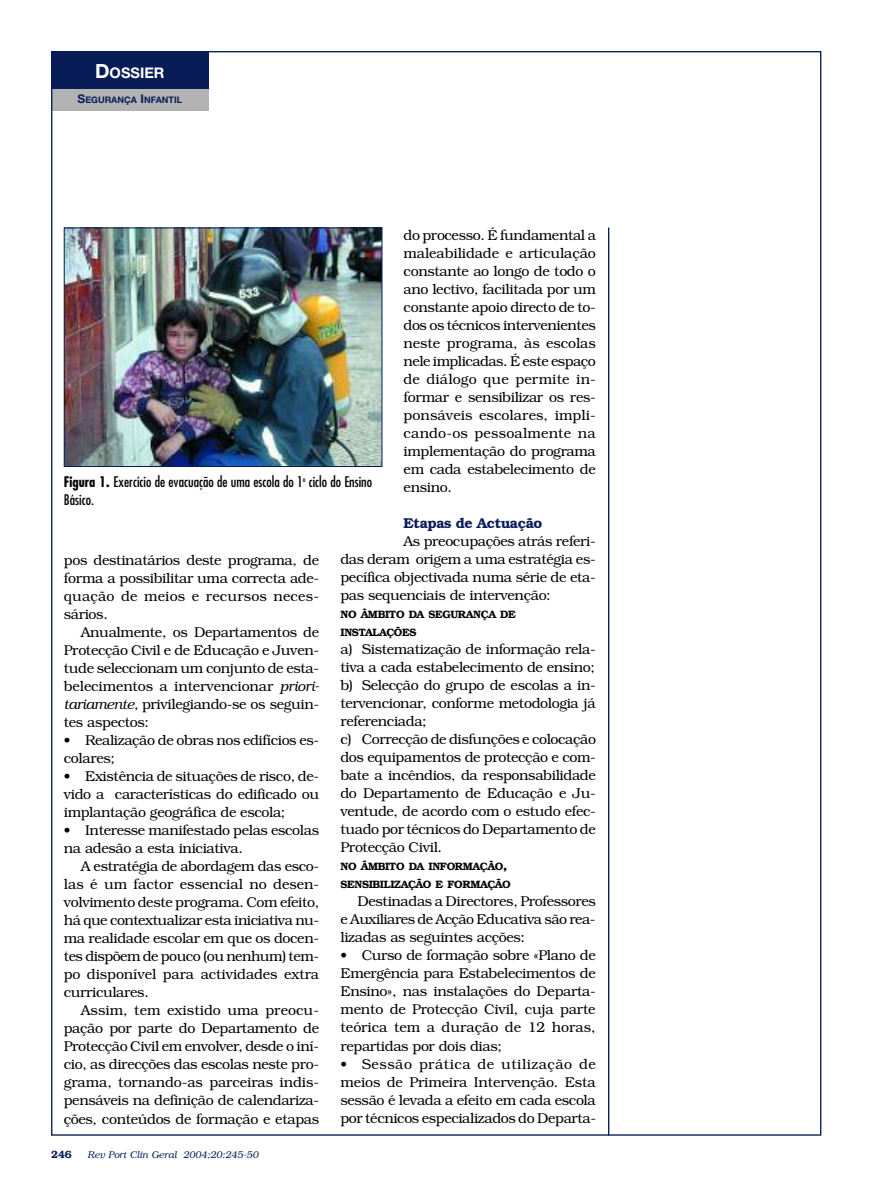
<style>
.page{position:relative;width:881px;height:1191px;background:#fff}
.page>*{position:absolute;margin:0;border:0;box-sizing:border-box;transform-origin:0 0}
.t1{font:700 14.7px "Helvetica Neue";color:#fff}
.t2{font:300 14.25px/18px "Bookman";letter-spacing:-.025em;color:#000;text-align:justify}
.t3{font:condensed 14.25px/18.5px "Futura";color:#000}
.t4{font:600 14.25px "Bookman";letter-spacing:-.025em;color:#081d58}
.t5{font:600 10.65px/18px "Bookman";letter-spacing:-.035em;color:#000}
.t6{font:600 10.5px "Bookman";color:#081d58}
.t7{font:italic 300 9.75px "Bookman";color:#081d58}
.t8{font:700 9px "Helvetica Neue";color:#081d58}
.s1{font-size:19.5px}
.s2{font-size:12px}
.s3{font-size:14.25px}
.s4{font-weight:700}
.s5{font-style:italic}
</style>
<div class="page">
<div style="left:51px;top:51px;width:157px;height:39px;background:#081d58"></div>
<div style="left:51px;top:89px;width:157px;height:22px;background:#b3b3b3"></div>
<hr style="left:607px;top:227px;width:2px;height:908px;background:#081d58">
<img style="left:66px;top:229px;width:314px;height:236px">
<div style="left:64px;top:227px;width:318px;height:240px;border:1px solid #081d58"></div>
<p class="t1" style="left:95px;top:67px;width:71px"><span class="s1">D</span>OSSIER</p>
<p class="t8" style="left:78px;top:97px;width:106px"><span class="s2">S</span>EGURANÇA <span class="s2">I</span>NFANTIL</p>
<p class="t2" style="left:403px;top:226px;width:194px">do processo. É fundamental a maleabilidade e articulação constante ao longo de todo o ano lectivo, facilitada por um constante apoio directo de to&shy;dos os técnicos intervenientes neste programa, às escolas nele implicadas. É este espaço de diálogo que permite in&shy;formar e sensibilizar os res&shy;ponsáveis escolares, impli&shy;cando-os pessoalmente na implementação do programa em cada estabelecimento de ensino.</p>
<p class="t4" style="left:403px;top:515px;width:140px">Etapas de Actuação</p>
<p class="t2" style="left:340px;top:532px;width:257px;text-indent:63px">As preocupações atrás referi&shy;das deram origem a uma estratégia es&shy;pecífica objectivada numa série de eta&shy;pas sequenciais de intervenção:</p>
<p class="t5" style="left:340px;top:605px;width:177px">NO ÂMBITO DA SEGURANÇA DE<br>INSTALAÇÕES</p>
<p class="t2" style="left:340px;top:640px;width:257px;text-align:left">a) Sistematização de informação rela&shy;tiva a cada estabelecimento de ensino; b) Selecção do grupo de escolas a in&shy;tervencionar, conforme metodologia já referenciada;<br>c) Correcção de disfunções e colocação dos equipamentos de protecção e com&shy;bate a incêndios, da responsabilidade do Departamento de Educação e Ju&shy;ventude, de acordo com o estudo efec&shy;tuado por técnicos do Departamento de Protecção Civil.</p>
<p class="t5" style="left:340px;top:857px;width:172px">NO ÂMBITO DA INFORMAÇÃO<span class="s3">,<br></span>SENSIBILIZAÇÃO E FORMAÇÃO</p>
<p class="t2" style="left:340px;top:892px;width:257px;text-indent:17px">Destinadas a Directores, Professores e Auxiliares de Acção Educativa são rea&shy;lizadas as seguintes acções:</p>
<p class="t2" style="left:340px;top:946px;width:257px">• Curso de formação sobre «Plano de Emergência para Estabelecimentos de Ensino», nas instalações do Departa&shy;mento de Protecção Civil, cuja parte teórica tem a duração de 12 horas, repartidas por dois dias;</p>
<p class="t2" style="left:340px;top:1054px;width:257px">• Sessão prática de utilização de meios de Primeira Intervenção. Esta sessão é levada a efeito em cada escola por técnicos especializados do Departa-</p>
<p class="t3" style="left:64px;top:473px;width:310px"><span class="s4">Figura 1.</span> Exercício de evacuação de uma escola do 1<sup>o</sup> ciclo do Ensino<br>Básico.</p>
<p class="t2" style="left:64px;top:551px;width:257px">pos destinatários deste programa, de forma a possibilitar uma correcta ade&shy;quação de meios e recursos neces&shy;sários.</p>
<p class="t2" style="left:64px;top:623px;width:257px;text-indent:17px">Anualmente, os Departamentos de Protecção Civil e de Educação e Juven&shy;tude seleccionam um conjunto de esta&shy;belecimentos a intervencionar <span class="s5">priori&shy;tariamente,</span> privilegiando-se os seguin&shy;tes aspectos:</p>
<p class="t2" style="left:64px;top:731px;width:257px">• Realização de obras nos edifícios es&shy;colares;</p>
<p class="t2" style="left:64px;top:767px;width:257px">• Existência de situações de risco, de&shy;vido a características do edificado ou implantação geográfica de escola;</p>
<p class="t2" style="left:64px;top:821px;width:257px">• Interesse manifestado pelas escolas na adesão a esta iniciativa.</p>
<p class="t2" style="left:64px;top:857px;width:257px;text-indent:17px">A estratégia de abordagem das esco&shy;las é um factor essencial no desen&shy;volvimento deste programa. Com efeito, há que contextualizar esta iniciativa nu&shy;ma realidade escolar em que os docen&shy;tes dispõem de pouco (ou nenhum) tem&shy;po disponível para actividades extra curriculares.</p>
<p class="t2" style="left:64px;top:1001px;width:257px;text-indent:17px">Assim, tem existido uma preocu&shy;pação por parte do Departamento de Protecção Civil em envolver, desde o iní&shy;cio, as direcções das escolas neste pro&shy;grama, tornando-as parceiras indis&shy;pensáveis na definição de calendariza&shy;ções, conteúdos de formação e etapas</p>
<p class="t6" style="left:51px;top:1148px;width:22px">246</p>
<p class="t7" style="left:88px;top:1149px;width:172px">Rev Port Clin Geral 2004;20:245-50</p>
</div>
